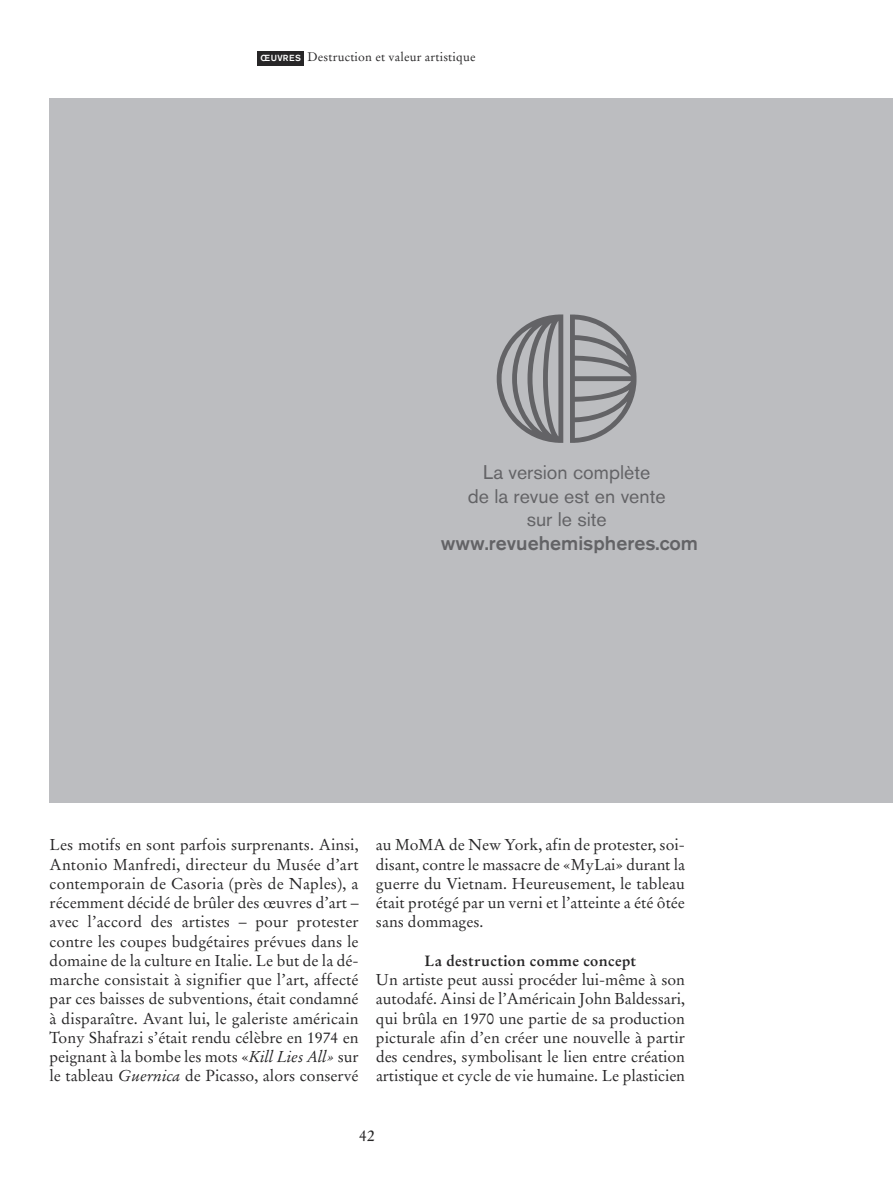
<style>
.page{position:relative;width:893px;height:1191px;background:#fff}
.page>*{position:absolute;margin:0;border:0;box-sizing:border-box;transform-origin:0 0}
.t1{font:19.6px/23.4px "Akzidenz Grotesk BE";color:#636366;text-align:center}
.t2{font:500 19.6px "Akzidenz Grotesk BE";color:#636366}
.t3{font:15.75px/19.2px "Stempel Garamond";color:#272627;text-align:justify}
.t4{font:700 14.88px "Stempel Garamond";letter-spacing:.02em;color:#272627}
.t5{font:12.25px "Stempel Garamond";letter-spacing:.015em;color:#272627}
.s1{font-family:"Akzidenz Grotesk BE";font-weight:500;font-size:8.75px;color:#fff}
.s2{font-style:italic}
</style>
<div class="page">
<div style="left:50px;top:99px;width:843px;height:703px;background:#bcbdc0"></div>
<svg style="left:570px;top:314px;width:66px;height:129px"></svg>
<svg style="left:497px;top:314px;width:66px;height:129px"></svg>
<div style="left:257px;top:51px;width:47px;height:14px;background:#272627"></div>
<p class="t5" style="left:261px;top:50px;width:216px"><span class="s1">ŒUVRES</span> Destruction et valeur artistique</p>
<p class="t1" style="left:468px;top:462px;width:199px">La version complète<br>de la revue est en vente sur le site</p>
<p class="t2" style="left:441px;top:536px;width:259px">www.revuehemispheres.com</p>
<p class="t3" style="left:50px;top:835px;width:311px">Les motifs en sont parfois surprenants. Ainsi, Antonio Manfredi, directeur du Musée d’art contemporain de Casoria (près de Naples), a récemment décidé de brûler des œuvres d’art – avec l’accord des artistes – pour protester contre les coupes budgétaires prévues dans le domaine de la culture en Italie. Le but de la dé&shy;marche consistait à signifier que l’art, affecté par ces baisses de subventions, était condamné à disparaître. Avant lui, le galeriste américain Tony Shafrazi s’était rendu célèbre en 1974 en peignant à la bombe les mots «<span class="s2">Kill Lies All»</span> sur le tableau <span class="s2">Guernica</span> de Picasso, alors conservé</p>
<p class="t3" style="left:376px;top:835px;width:311px">au MoMA de New York, afin de protester, soi&shy;disant, contre le massacre de «MyLai» durant la guerre du Vietnam. Heureusement, le tableau était protégé par un verni et l’atteinte a été ôtée sans dommages.</p>
<p class="t4" style="left:425px;top:951px;width:213px">La destruction comme concept</p>
<p class="t3" style="left:376px;top:970px;width:311px">Un artiste peut aussi procéder lui-même à son autodafé. Ainsi de l’Américain John Baldessari, qui brûla en 1970 une partie de sa production picturale afin d’en créer une nouvelle à partir des cendres, symbolisant le lien entre création artistique et cycle de vie humaine. Le plasticien</p>
<p class="t3" style="left:359px;top:1126px;width:17px">42</p>
</div>
